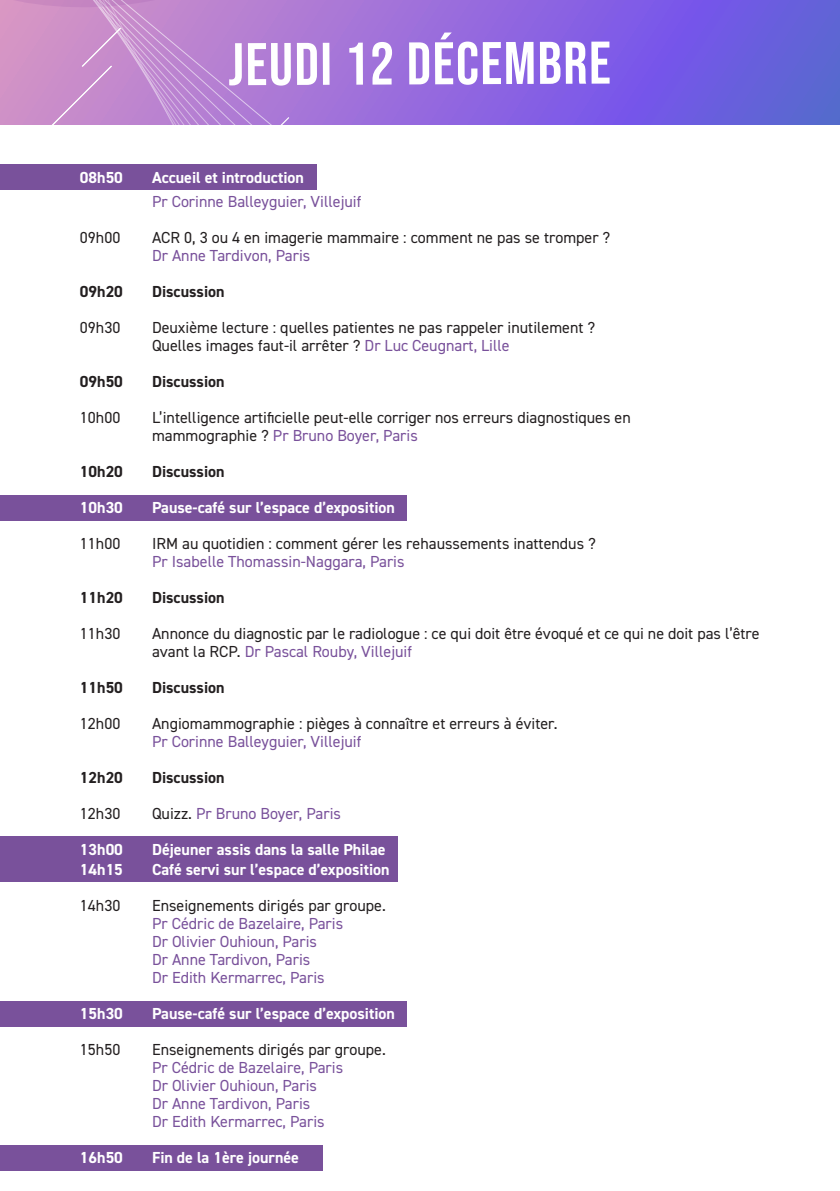
<style>
.page{position:relative;width:840px;height:1191px;background:#fff}
.page>*{position:absolute;margin:0;border:0;box-sizing:border-box;transform-origin:0 0}
.t1{font:60px "Bebas Neue";letter-spacing:.02em;color:#fff}
.t2{font:16px/18px "DIN2014";color:#231f20}
.t3{font:16px/24px "DIN2014";color:#79519b}
.t4{font:700 16px "DIN2014";color:#fff}
.t5{font:700 16px "DIN2014";color:#231f20}
.s1{font-weight:700;color:#fff}
.s2{color:#79519b}
.s3{color:#231f20}
</style>
<div class="page">
<svg style="left:0;top:0;width:839px;height:182px"></svg>
<div style="left:0;top:164px;width:316px;height:26px;background:#79519b"></div>
<div style="left:0;top:495px;width:406px;height:25px;background:#79519b"></div>
<div style="left:0;top:837px;width:397px;height:25px;background:#79519b"></div>
<div style="left:0;top:856px;width:397px;height:25px;background:#79519b"></div>
<div style="left:0;top:1001px;width:406px;height:26px;background:#79519b"></div>
<div style="left:0;top:1145px;width:322px;height:25px;background:#79519b"></div>
<p class="t1" style="left:228px;top:30px;width:384px">JEUDI 12 DÉCEMBRE</p>
<p class="t4" style="left:80px;top:166px;width:44px">08h50</p>
<p class="t3" style="left:152px;top:165px;width:211px"><span class="s1">Accueil et introduction<br></span>Pr Corinne Balleyguier, Villejuif</p>
<p class="t2" style="left:80px;top:228px;width:42px">09h00</p>
<p class="t2" style="left:152px;top:228px;width:459px">ACR 0, 3 ou 4 en imagerie mammaire : comment ne pas se tromper ?<br><span class="s2">Dr Anne Tardivon, Paris</span></p>
<p class="t5" style="left:80px;top:280px;width:44px">09h20</p>
<p class="t5" style="left:152px;top:280px;width:74px">Discussion</p>
<p class="t2" style="left:80px;top:318px;width:42px">09h30</p>
<p class="t2" style="left:152px;top:318px;width:444px">Deuxième lecture : quelles patientes ne pas rappeler inutilement ?<br>Quelles images faut-il arrêter ? <span class="s2">Dr Luc Ceugnart, Lille</span></p>
<p class="t5" style="left:80px;top:370px;width:44px">09h50</p>
<p class="t5" style="left:152px;top:370px;width:74px">Discussion</p>
<p class="t2" style="left:80px;top:408px;width:42px">10h00</p>
<p class="t2" style="left:152px;top:408px;width:480px">L’intelligence artificielle peut-elle corriger nos erreurs diagnostiques en mammographie ? <span class="s2">Pr Bruno Boyer, Paris</span></p>
<p class="t5" style="left:80px;top:460px;width:44px">10h20</p>
<p class="t5" style="left:152px;top:460px;width:74px">Discussion</p>
<p class="t4" style="left:80px;top:496px;width:44px">10h30</p>
<p class="t4" style="left:152px;top:496px;width:244px">Pause-café sur l’espace d’exposition</p>
<p class="t2" style="left:80px;top:534px;width:42px">11h00</p>
<p class="t2" style="left:152px;top:534px;width:445px">IRM au quotidien : comment gérer les rehaussements inattendus ?<br><span class="s2">Pr Isabelle Thomassin-Naggara, Paris</span></p>
<p class="t5" style="left:80px;top:586px;width:44px">11h20</p>
<p class="t5" style="left:152px;top:586px;width:74px">Discussion</p>
<p class="t2" style="left:80px;top:624px;width:42px">11h30</p>
<p class="t2" style="left:152px;top:624px;width:609px">Annonce du diagnostic par le radiologue : ce qui doit être évoqué et ce qui ne doit pas l’être avant la RCP. <span class="s2">Dr Pascal Rouby, Villejuif</span></p>
<p class="t5" style="left:80px;top:676px;width:44px">11h50</p>
<p class="t5" style="left:152px;top:676px;width:74px">Discussion</p>
<p class="t2" style="left:80px;top:714px;width:42px">12h00</p>
<p class="t2" style="left:152px;top:714px;width:407px">Angiomammographie : pièges à connaître et erreurs à éviter.<br><span class="s2">Pr Corinne Balleyguier, Villejuif</span></p>
<p class="t5" style="left:80px;top:766px;width:44px">12h20</p>
<p class="t5" style="left:152px;top:766px;width:74px">Discussion</p>
<p class="t2" style="left:80px;top:804px;width:42px">12h30</p>
<p class="t3" style="left:152px;top:801px;width:190px"><span class="s3">Quizz.</span> Pr Bruno Boyer, Paris</p>
<p class="t4" style="left:80px;top:838px;width:44px">13h00</p>
<p class="t4" style="left:152px;top:838px;width:235px">Déjeuner assis dans la salle Philae</p>
<p class="t4" style="left:80px;top:858px;width:44px">14h15</p>
<p class="t4" style="left:152px;top:858px;width:239px">Café servi sur l’espace d’exposition</p>
<p class="t2" style="left:80px;top:896px;width:42px">14h30</p>
<p class="t2" style="left:152px;top:896px;width:235px">Enseignements dirigés par groupe.</p>
<p class="t3" style="left:152px;top:911px;width:193px">Pr Cédric de Bazelaire, Paris</p>
<p class="t3" style="left:152px;top:929px;width:166px">Dr Olivier Ouhioun, Paris</p>
<p class="t3" style="left:152px;top:947px;width:160px">Dr Anne Tardivon, Paris</p>
<p class="t3" style="left:152px;top:965px;width:174px">Dr Edith Kermarrec, Paris</p>
<p class="t4" style="left:80px;top:1002px;width:44px">15h30</p>
<p class="t4" style="left:152px;top:1002px;width:244px">Pause-café sur l’espace d’exposition</p>
<p class="t2" style="left:80px;top:1040px;width:42px">15h50</p>
<p class="t2" style="left:152px;top:1040px;width:235px">Enseignements dirigés par groupe.</p>
<p class="t3" style="left:152px;top:1055px;width:193px">Pr Cédric de Bazelaire, Paris</p>
<p class="t3" style="left:152px;top:1073px;width:166px">Dr Olivier Ouhioun, Paris</p>
<p class="t3" style="left:152px;top:1091px;width:160px">Dr Anne Tardivon, Paris</p>
<p class="t3" style="left:152px;top:1109px;width:174px">Dr Edith Kermarrec, Paris</p>
<p class="t4" style="left:80px;top:1146px;width:44px">16h50</p>
<p class="t4" style="left:152px;top:1146px;width:148px">Fin de la 1ère journée</p>
</div>
